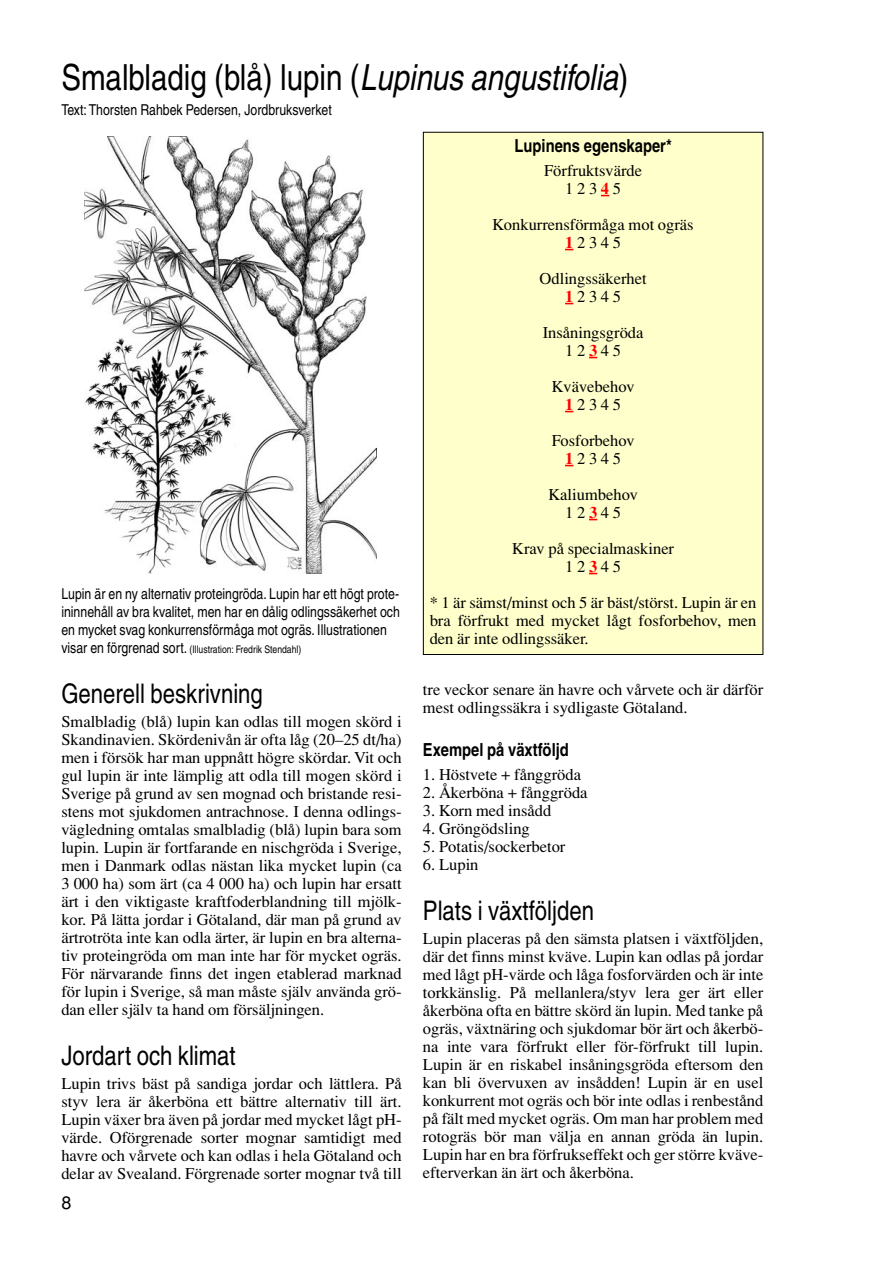
<style>
.page{position:relative;width:893px;height:1263px;background:#fff}
.page>*{position:absolute;margin:0;border:0;box-sizing:border-box;transform-origin:0 0}
.t1{font:36px "Helvetica";color:#000;scale:.82 1}
.t2{font:27px "Helvetica";color:#000;scale:.82 1}
.t3{font:700 18px "Helvetica";color:#000;scale:.82 1}
.t4{font:18px "Helvetica";color:#000}
.t5{font:16.5px/18px "Times";color:#000;text-align:center}
.t6{font:15px/18px "Helvetica";color:#000;text-align:justify;scale:.82 1}
.t7{font:10.5px "Helvetica";color:#000;scale:.82 1}
.s1{font-style:italic}
.s2{font-size:15px}
.s3{font-weight:700;color:#f00}
</style>
<div class="page">
<div style="left:423px;top:132px;width:340px;height:523px;background:#ffc"></div>
<img style="left:84px;top:137px;width:292px;height:437px">
<h1 class="t1" style="left:61px;top:64px;width:692px">Smalbladig (blå) lupin (<span class="s1">Lupinus angustifolia</span>)</h1>
<p class="t6" style="left:61px;top:102px;width:331px">Text: Thorsten Rahbek Pedersen, Jordbruksverket</p>
<p class="t6" style="left:61px;top:586px;width:414px">Lupin är en ny alternativ proteingröda. Lupin har ett högt prote&shy;ininnehåll av bra kvalitet, men har en dålig odlingssäkerhet och en mycket svag konkurrensförmåga mot ogräs. Illustrationen</p>
<p class="t7" style="left:61px;top:646px;width:294px"><span class="s2">visar en förgrenad sort.</span> (Illustration: Fredrik Stendahl)</p>
<h2 class="t2" style="left:61px;top:684px;width:247px">Generell beskrivning</h2>
<p class="t5" style="left:61px;top:714px;width:342px;text-align:justify">Smalbladig (blå) lupin kan odlas till mogen skörd i Skandinavien. Skördenivån är ofta låg (20–25 dt/ha) men i försök har man uppnått högre skördar. Vit och gul lupin är inte lämplig att odla till mogen skörd i Sverige på grund av sen mognad och bristande resi&shy;stens mot sjukdomen antrachnose. I denna odlings&shy;vägledning omtalas smalbladig (blå) lupin bara som lupin. Lupin är fortfarande en nischgröda i Sverige, men i Danmark odlas nästan lika mycket lupin (ca 3 000 ha) som ärt (ca 4 000 ha) och lupin har ersatt ärt i den viktigaste kraftfoderblandning till mjölk&shy;kor. På lätta jordar i Götaland, där man på grund av ärtrotröta inte kan odla ärter, är lupin en bra alterna&shy;tiv proteingröda om man inte har för mycket ogräs.<br>För närvarande finns det ingen etablerad marknad för lupin i Sverige, så man måste själv använda grö&shy;dan eller själv ta hand om försäljningen.</p>
<h2 class="t2" style="left:61px;top:1045px;width:214px">Jordart och klimat</h2>
<p class="t5" style="left:61px;top:1076px;width:342px;text-align:justify">Lupin trivs bäst på sandiga jordar och lättlera. På styv lera är åkerböna ett bättre alternativ till ärt.<br>Lupin växer bra även på jordar med mycket lågt pH&shy;värde. Oförgrenade sorter mognar samtidigt med havre och vårvete och kan odlas i hela Götaland och delar av Svealand. Förgrenade sorter mognar två till</p>
<p class="t4" style="left:61px;top:1196px;width:12px">8</p>
<p class="t3" style="left:514px;top:139px;width:193px">Lupinens egenskaper*</p>
<p class="t5" style="left:544px;top:163px;width:100px">Förfruktsvärde<br>1 2 3 <span class="s3">4</span>5</p>
<p class="t5" style="left:492px;top:217px;width:203px">Konkurrensförmåga mot ogräs<br><span class="s3">1</span>2 3 4 5</p>
<p class="t5" style="left:539px;top:271px;width:109px">Odlingssäkerhet<br><span class="s3">1</span>2 3 4 5</p>
<p class="t5" style="left:542px;top:325px;width:102px">Insåningsgröda<br>1 2 <span class="s3">3</span>4 5</p>
<p class="t5" style="left:551px;top:379px;width:84px">Kvävebehov<br><span class="s3">1</span>2 3 4 5</p>
<p class="t5" style="left:551px;top:433px;width:84px">Fosforbehov<br><span class="s3">1</span>2 3 4 5</p>
<p class="t5" style="left:548px;top:487px;width:91px">Kaliumbehov<br>1 2 <span class="s3">3</span>4 5</p>
<p class="t5" style="left:512px;top:541px;width:163px">Krav på specialmaskiner<br>1 2 <span class="s3">3</span>4 5</p>
<p class="t5" style="left:429px;top:595px;width:328px;text-align:justify">* 1 är sämst/minst och 5 är bäst/störst. Lupin är en bra förfrukt med mycket lågt fosforbehov, men den är inte odlingssäker.</p>
<p class="t5" style="left:423px;top:682px;width:342px;text-align:left">tre veckor senare än havre och vårvete och är därför mest odlingssäkra i sydligaste Götaland.</p>
<p class="t3" style="left:423px;top:743px;width:179px">Exempel på växtföljd</p>
<p class="t5" style="left:423px;top:768px;width:160px">1. Höstvete + fånggröda</p>
<p class="t5" style="left:423px;top:786px;width:166px">2. Åkerböna + fånggröda</p>
<p class="t5" style="left:423px;top:804px;width:130px">3. Korn med insådd</p>
<p class="t5" style="left:423px;top:822px;width:108px">4. Gröngödsling</p>
<p class="t5" style="left:423px;top:840px;width:144px">5. Potatis/sockerbetor</p>
<p class="t5" style="left:423px;top:858px;width:57px">6. Lupin</p>
<h2 class="t2" style="left:423px;top:901px;width:210px">Plats i växtföljden</h2>
<p class="t5" style="left:423px;top:931px;width:342px;text-align:justify">Lupin placeras på den sämsta platsen i växtföljden, där det finns minst kväve. Lupin kan odlas på jordar med lågt pH-värde och låga fosforvärden och är inte torkkänslig. På mellanlera/styv lera ger ärt eller åkerböna ofta en bättre skörd än lupin. Med tanke på ogräs, växtnäring och sjukdomar bör ärt och åkerbö&shy;na inte vara förfrukt eller för-förfrukt till lupin.<br>Lupin är en riskabel insåningsgröda eftersom den kan bli övervuxen av insådden! Lupin är en usel konkurrent mot ogräs och bör inte odlas i renbestånd på fält med mycket ogräs. Om man har problem med rotogräs bör man välja en annan gröda än lupin.<br>Lupin har en bra förfrukseffekt och ger större kväve&shy;efterverkan än ärt och åkerböna.</p>
</div>
